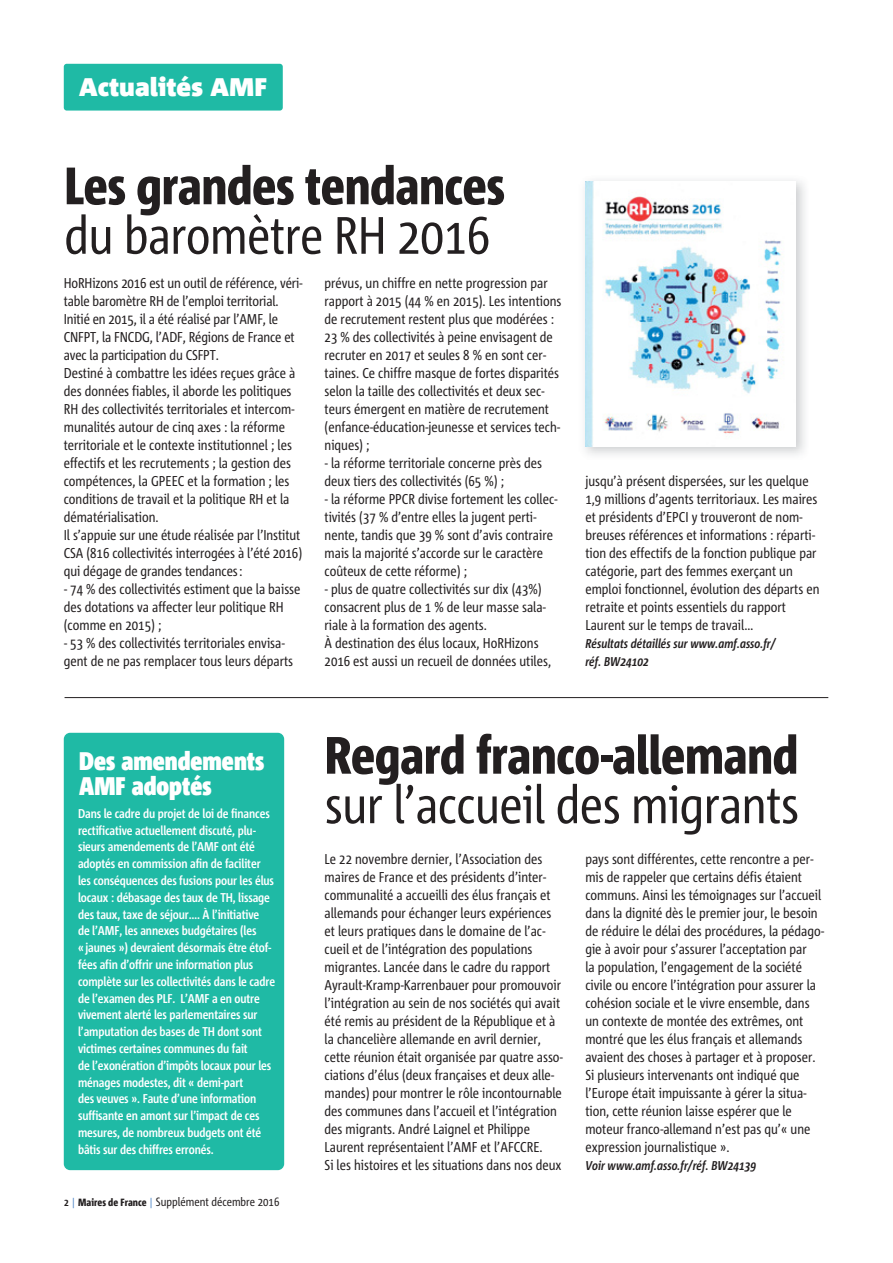
<style>
.page{position:relative;width:893px;height:1263px;background:#fff}
.page>*{position:absolute;margin:0;border:0;box-sizing:border-box;transform-origin:0 0}
.t1{font:800 52.5px "Corpid C1 Cd";letter-spacing:-.01em;color:#231f20}
.t2{font:52.5px "Corpid C1 Cd";letter-spacing:-.01em;color:#231f20}
.t3{font:900 25.5px/25.5px "Corpid C1 Cd";color:#fff}
.t4{font:900 25.5px "Corpid C1";color:#fff}
.t5{font:14.25px/18px "Corpid C1 Cd";color:#231f20}
.t6{font:700 12.75px/16.8px "Corpid C1 Cd";letter-spacing:-.01em;color:#fff}
.t7{font:italic 700 12.75px/18px "Corpid C1 Cd";color:#231f20}
.t8{font:12px "Corpid C1 Cd";color:#231f20}
.s1{font-weight:700;font-size:10.5px}
.s2{font-size:10.5px;color:#4f87c7}
.s3{font-weight:800;font-size:10.5px}
</style>
<div class="page">
<hr style="left:65px;top:697px;width:763px;height:1px;background:#231f20">
<div style="left:64px;top:733px;width:220px;height:437px;background:#1fbaa5;border-radius:6px"></div>
<div style="left:64px;top:64px;width:219px;height:47px;background:#1fbaa5;border-radius:3px"></div>
<img style="left:585px;top:181px;width:200px;height:266px">
<h2 class="t4" style="left:79px;top:77px;width:190px">Actualités AMF</h2>
<h1 class="t1" style="left:64px;top:165px;width:442px">Les grandes tendances</h1>
<h1 class="t2" style="left:64px;top:214px;width:427px">du baromètre RH 2016</h1>
<p class="t5" style="left:64px;top:275px;width:240px">HoRHizons 2016 est un outil de référence, véri&shy;table baromètre RH de l’emploi territorial.<br>Initié en 2015, il a été réalisé par l’AMF, le CNFPT, la FNCDG, l’ADF, Régions de France et avec la participation du CSFPT.<br>Destiné à combattre les idées reçues grâce à des données fiables, il aborde les politiques RH des collectivités territoriales et intercom&shy;munalités autour de cinq axes : la réforme territoriale et le contexte institutionnel ; les effectifs et les recrutements ; la gestion des compétences, la GPEEC et la formation ; les conditions de travail et la politique RH et la dématérialisation.<br>Il s’appuie sur une étude réalisée par l’Institut CSA (816 collectivités interrogées à l’été 2016) qui dégage de grandes tendances:</p>
<p class="t5" style="left:64px;top:581px;width:238px">- 74 % des collectivités estiment que la baisse des dotations va affecter leur politique RH (comme en 2015) ;</p>
<p class="t5" style="left:64px;top:635px;width:231px">- 53 % des collectivités territoriales envisa&shy;gent de ne pas remplacer tous leurs départs</p>
<p class="t5" style="left:325px;top:275px;width:238px">prévus, un chiffre en nette progression par rapport à 2015 (44 % en 2015). Les intentions de recrutement restent plus que modérées :<br>23 % des collectivités à peine envisagent de recruter en 2017 et seules 8 % en sont cer&shy;taines. Ce chiffre masque de fortes disparités selon la taille des collectivités et deux sec&shy;teurs émergent en matière de recrutement (enfance-éducation-jeunesse et services tech&shy;niques) ;</p>
<p class="t5" style="left:325px;top:455px;width:219px">- la réforme territoriale concerne près des deux tiers des collectivités (65 %) ;</p>
<p class="t5" style="left:325px;top:491px;width:234px">- la réforme PPCR divise fortement les collec&shy;tivités (37 % d’entre elles la jugent perti&shy;nente, tandis que 39 % sont d’avis contraire mais la majorité s’accorde sur le caractère coûteux de cette réforme) ;</p>
<p class="t5" style="left:325px;top:581px;width:228px">- plus de quatre collectivités sur dix (43%) consacrent plus de 1 % de leur masse sala&shy;riale à la formation des agents.<br>À destination des élus locaux, HoRHizons 2016 est aussi un recueil de données utiles,</p>
<p class="t5" style="left:585px;top:473px;width:236px">jusqu’à présent dispersées, sur les quelque 1,9 millions d’agents territoriaux. Les maires et présidents d’EPCI y trouveront de nom&shy;breuses références et informations : réparti&shy;tion des effectifs de la fonction publique par catégorie, part des femmes exerçant un emploi fonctionnel, évolution des départs en retraite et points essentiels du rapport Laurent sur le temps de travail…</p>
<p class="t7" style="left:585px;top:636px;width:192px">Résultats détaillés sur www.amf.asso.fr/ réf. BW24102</p>
<h2 class="t3" style="left:79px;top:748px;width:186px">Des amendements<br>AMF adoptés</h2>
<p class="t6" style="left:78px;top:806px;width:199px">Dans le cadre du projet de loi de finances rectificative actuellement discuté, plu&shy;sieurs amendements de l’AMF ont été adoptés en commission afin de faciliter les conséquences des fusions pour les élus locaux : débasage des taux de TH, lissage des taux, taxe de séjour…. À l’initiative<br>de l’AMF, les annexes budgétaires (les «jaunes ») devraient désormais être étof&shy;fées afin d’offrir une information plus complète sur les collectivités dans le cadre de l’examen des PLF. L’AMF a en outre vivement alerté les parlementaires sur l’amputation des bases de TH dont sont victimes certaines communes du fait<br>de l’exonération d’impôts locaux pour les ménages modestes, dit « demi-part<br>des veuves ». Faute d’une information suffisante en amont sur l’impact de ces mesures, de nombreux budgets ont été bâtis sur des chiffres erronés.</p>
<p class="t8" style="left:64px;top:1197px;width:217px"><span class="s1">2</span> <span class="s2">|</span> <span class="s3">Maires de France</span> <span class="s2">|</span> Supplément décembre 2016</p>
<h1 class="t1" style="left:325px;top:734px;width:475px">Regard franco-allemand</h1>
<h1 class="t2" style="left:325px;top:784px;width:476px">sur l’accueil des migrants</h1>
<p class="t5" style="left:325px;top:851px;width:240px">Le 22 novembre dernier, l’Association des maires de France et des présidents d’inter&shy;communalité a accueilli des élus français et allemands pour échanger leurs expériences et leurs pratiques dans le domaine de l’ac&shy;cueil et de l’intégration des populations migrantes. Lancée dans le cadre du rapport Ayrault-Kramp-Karrenbauer pour promouvoir l’intégration au sein de nos sociétés qui avait été remis au président de la République et à la chancelière allemande en avril dernier, cette réunion était organisée par quatre asso&shy;ciations d’élus (deux françaises et deux alle&shy;mandes) pour montrer le rôle incontournable des communes dans l’accueil et l’intégration des migrants. André Laignel et Philippe Laurent représentaient l’AMF et l’AFCCRE.<br>Si les histoires et les situations dans nos deux</p>
<p class="t5" style="left:585px;top:851px;width:240px">pays sont différentes, cette rencontre a per&shy;mis de rappeler que certains défis étaient communs. Ainsi les témoignages sur l’accueil dans la dignité dès le premier jour, le besoin de réduire le délai des procédures, la pédago&shy;gie à avoir pour s’assurer l’acceptation par<br>la population, l’engagement de la société civile ou encore l’intégration pour assurer la cohésion sociale et le vivre ensemble, dans un contexte de montée des extrêmes, ont montré que les élus français et allemands avaient des choses à partager et à proposer.<br>Si plusieurs intervenants ont indiqué que l’Europe était impuissante à gérer la situa&shy;tion, cette réunion laisse espérer que le moteur franco-allemand n’est pas qu’« une expression journalistique ».</p>
<p class="t7" style="left:585px;top:1158px;width:172px">Voir www.amf.asso.fr/réf. BW24139</p>
</div>
